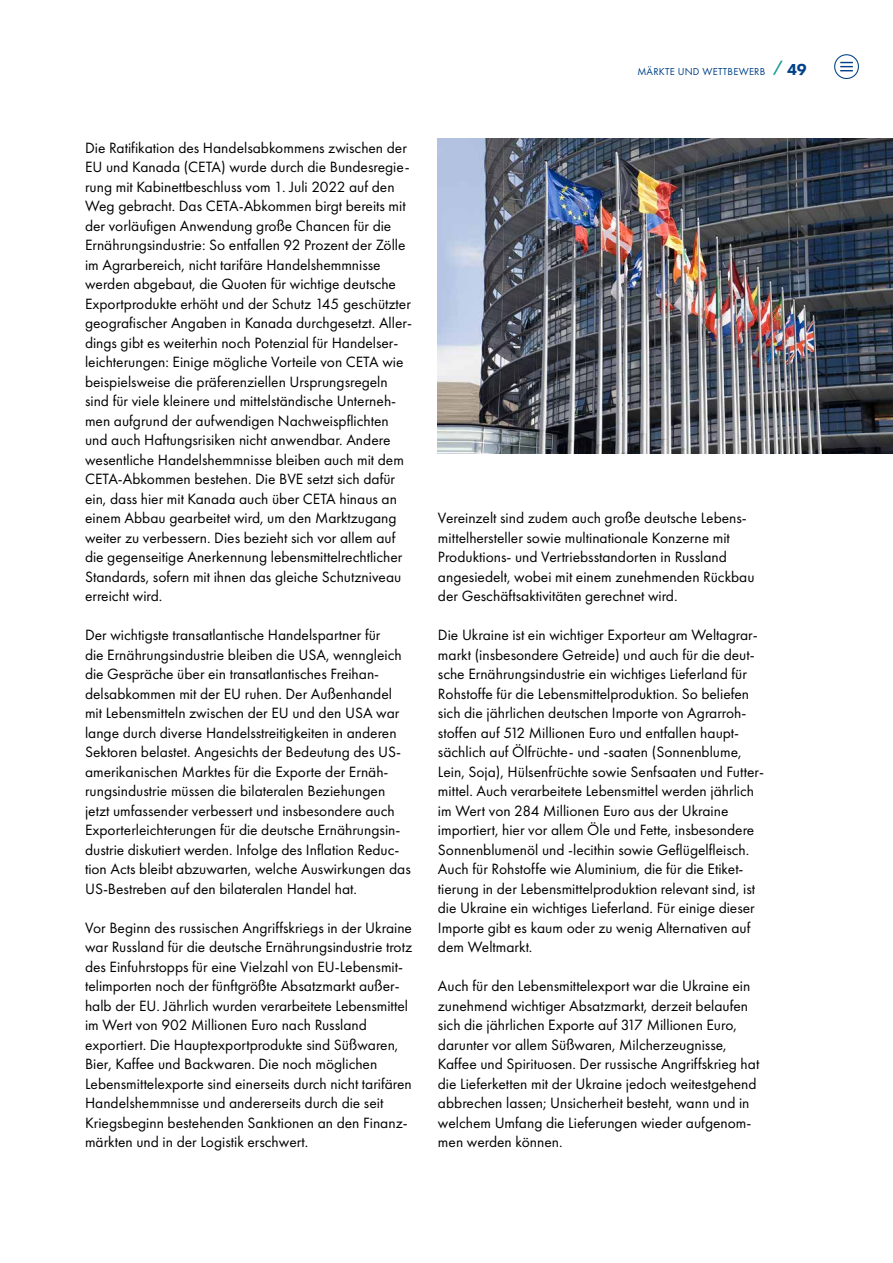
<style>
.page{position:relative;width:893px;height:1263px;background:#fff}
.page>*{position:absolute;margin:0;border:0;box-sizing:border-box;transform-origin:0 0}
.t1{font:800 16.5px "Futura PT";color:#004188}
.t2{font:15.45px/19.5px "Futura PT";color:#000}
.t3{font:10.5px "Futura PT";letter-spacing:.02em;color:#004188}
</style>
<div class="page">
<div style="left:834px;top:54px;width:25px;height:25px;border:1px solid #004188;border-radius:50%"></div>
<svg style="left:840px;top:62px;width:13px;height:9px"></svg>
<img style="left:438px;top:138px;width:455px;height:316px">
<svg style="left:773px;top:61px;width:10px;height:14px"></svg>
<p class="t3" style="left:637px;top:65px;width:129px">MÄRKTE UND WETTBEWERB</p>
<p class="t1" style="left:787px;top:59px;width:21px">49</p>
<p class="t2" style="left:85px;top:138px;width:328px">Die Ratifikation des Handelsabkommens zwischen der EU und Kanada (CETA) wurde durch die Bundesregie&shy;rung mit Kabinettbeschluss vom 1. Juli 2022 auf den Weg gebracht. Das CETA-Abkommen birgt bereits mit der vorläufigen Anwendung große Chancen für die Ernährungsindustrie: So entfallen 92 Prozent der Zölle im Agrarbereich, nicht tarifäre Handelshemmnisse werden abgebaut, die Quoten für wichtige deutsche Exportprodukte erhöht und der Schutz 145 geschützter geografischer Angaben in Kanada durchgesetzt. Aller&shy;dings gibt es weiterhin noch Potenzial für Handelser&shy;leichterungen: Einige mögliche Vorteile von CETA wie beispielsweise die präferenziellen Ursprungsregeln sind für viele kleinere und mittelständische Unterneh&shy;men aufgrund der aufwendigen Nachweispflichten und auch Haftungsrisiken nicht anwendbar. Andere wesentliche Handelshemmnisse bleiben auch mit dem CETA-Abkommen bestehen. Die BVE setzt sich dafür ein, dass hier mit Kanada auch über CETA hinaus an einem Abbau gearbeitet wird, um den Marktzugang weiter zu verbessern. Dies bezieht sich vor allem auf die gegenseitige Anerkennung lebensmittelrechtlicher Standards, sofern mit ihnen das gleiche Schutzniveau erreicht wird.</p>
<p class="t2" style="left:85px;top:625px;width:327px">Der wichtigste transatlantische Handelspartner für<br>die Ernährungsindustrie bleiben die USA, wenngleich die Gespräche über ein transatlantisches Freihan&shy;delsabkommen mit der EU ruhen. Der Außenhandel mit Lebensmitteln zwischen der EU und den USA war lange durch diverse Handelsstreitigkeiten in anderen Sektoren belastet. Angesichts der Bedeutung des US&shy;amerikanischen Marktes für die Exporte der Ernäh&shy;rungsindustrie müssen die bilateralen Beziehungen jetzt umfassender verbessert und insbesondere auch Exporterleichterungen für die deutsche Ernährungsin&shy;dustrie diskutiert werden. Infolge des Inflation Reduc&shy;tion Acts bleibt abzuwarten, welche Auswirkungen das US-Bestreben auf den bilateralen Handel hat.</p>
<p class="t2" style="left:85px;top:918px;width:329px">Vor Beginn des russischen Angriffskriegs in der Ukraine war Russland für die deutsche Ernährungsindustrie trotz des Einfuhrstopps für eine Vielzahl von EU-Lebensmit&shy;telimporten noch der fünftgrößte Absatzmarkt außer&shy;halb der EU. Jährlich wurden verarbeitete Lebensmittel im Wert von 902 Millionen Euro nach Russland exportiert. Die Hauptexportprodukte sind Süßwaren, Bier, Kaffee und Backwaren. Die noch möglichen Lebensmittelexporte sind einerseits durch nicht tarifären Handelshemmnisse und andererseits durch die seit Kriegsbeginn bestehenden Sanktionen an den Finanz&shy;märkten und in der Logistik erschwert.</p>
<p class="t2" style="left:438px;top:508px;width:318px">Vereinzelt sind zudem auch große deutsche Lebens&shy;mittelhersteller sowie multinationale Konzerne mit Produktions- und Vertriebsstandorten in Russland angesiedelt, wobei mit einem zunehmenden Rückbau der Geschäftsaktivitäten gerechnet wird.</p>
<p class="t2" style="left:438px;top:625px;width:327px">Die Ukraine ist ein wichtiger Exporteur am Weltagrar&shy;markt (insbesondere Getreide) und auch für die deut&shy;sche Ernährungsindustrie ein wichtiges Lieferland für Rohstoffe für die Lebensmittelproduktion. So beliefen sich die jährlichen deutschen Importe von Agrarroh&shy;stoffen auf 512 Millionen Euro und entfallen haupt&shy;sächlich auf Ölfrüchte- und -saaten (Sonnenblume, Lein, Soja), Hülsenfrüchte sowie Senfsaaten und Futter&shy;mittel. Auch verarbeitete Lebensmittel werden jährlich im Wert von 284 Millionen Euro aus der Ukraine importiert, hier vor allem Öle und Fette, insbesondere Sonnenblumenöl und -lecithin sowie Geflügelfleisch.<br>Auch für Rohstoffe wie Aluminium, die für die Etiket&shy;tierung in der Lebensmittelproduktion relevant sind, ist die Ukraine ein wichtiges Lieferland. Für einige dieser Importe gibt es kaum oder zu wenig Alternativen auf dem Weltmarkt.</p>
<p class="t2" style="left:438px;top:976px;width:323px">Auch für den Lebensmittelexport war die Ukraine ein zunehmend wichtiger Absatzmarkt, derzeit belaufen sich die jährlichen Exporte auf 317 Millionen Euro, darunter vor allem Süßwaren, Milcherzeugnisse, Kaffee und Spirituosen. Der russische Angriffskrieg hat die Lieferketten mit der Ukraine jedoch weitestgehend abbrechen lassen; Unsicherheit besteht, wann und in welchem Umfang die Lieferungen wieder aufgenom&shy;men werden können.</p>
</div>
